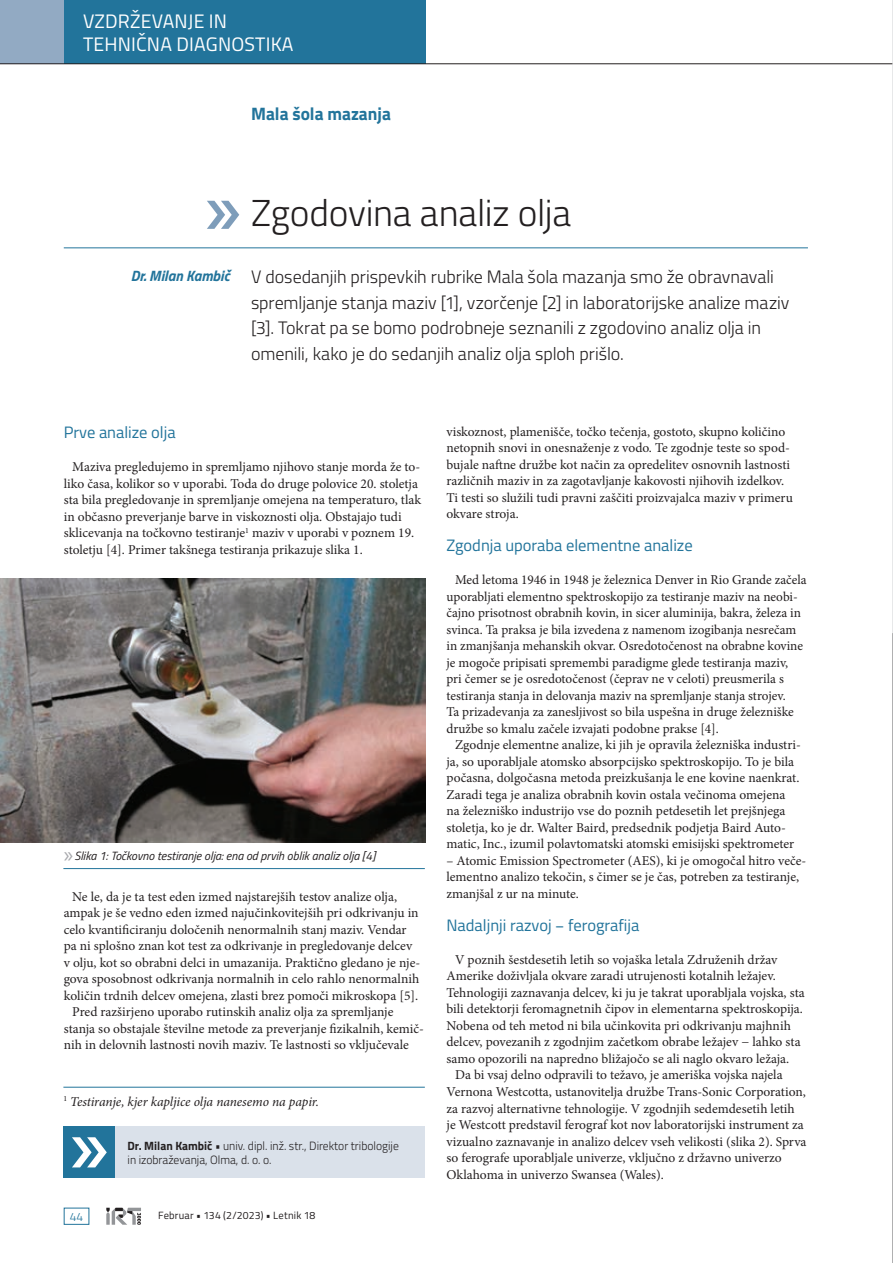
<style>
.page{position:relative;width:893px;height:1263px;background:#fff}
.page>*{position:absolute;margin:0;border:0;box-sizing:border-box;transform-origin:0 0}
.Članek_naslov{font:300 37.5px "Titillium";letter-spacing:-.01em;color:#231f20}
.t1{font:19.5px/23.4px "Titillium";letter-spacing:.01em;color:#fff}
.Članek_podnaslov{font:300 18px/25.5px "Titillium";letter-spacing:-.005em;color:#231f20}
.Članek_nadnaslov{font:700 18px "Titillium";color:#22749b}
.Vsebina_-_podnaslov{font:16.5px "Titillium";color:#22749b}
.Avtor_članka{font:italic 700 15px "Titillium";color:#22749b}
.vsebina_-_body_text{font:13.5px/16.5px "Minion Pro";color:#231f20}
.vsebina_-_body_text-2{font:italic 13.5px "Minion Pro";letter-spacing:-.01em;color:#231f20}
.O_avtorju_-_podatki{font:300 12px/14.4px "Titillium";color:#231f20}
.t2{font:italic 12px "Titillium";color:#231f20}
.t3{font:300 12px "Titillium";color:#22749b}
.t4{font:10.5px "Titillium";letter-spacing:.02em;color:#231f20}
.s1{font-family:"Myriad Pro";font-style:normal;font-size:22.5px;color:#a8a9ad}
.s2{font-weight:700}
</style>
<div class="page">
<div style="left:64px;top:0;width:361px;height:64px;background:#22749b"></div>
<div style="left:0;top:0;width:64px;height:64px;background:#92aac3"></div>
<svg style="left:106px;top:1208px;width:35px;height:17px"></svg>
<div style="left:64px;top:1208px;width:25px;height:17px;border:1px solid #22749b"></div>
<svg style="left:207px;top:201px;width:32px;height:28px"></svg>
<hr style="left:64px;top:247px;width:744px;height:1px;background:#22749b">
<div style="left:64px;top:1127px;width:361px;height:51px;background:#dae1ea"></div>
<div style="left:64px;top:1127px;width:51px;height:51px;background:#22749b"></div>
<svg style="left:72px;top:1137px;width:35px;height:30px"></svg>
<img style="left:0;top:578px;width:425px;height:265px">
<hr style="left:63px;top:1087px;width:362px;height:1px;background:#22749b">
<hr style="left:63px;top:868px;width:362px;height:1px;background:#22749b">
<hr style="left:0;top:63px;width:893px;height:1px;background:#231f20">
<hr style="left:892px;top:0;width:1px;height:1263px;background:#d1d2d4">
<h2 class="t1" style="left:83px;top:8px;width:212px">VZDRŽEVANJE IN<br>TEHNIČNA DIAGNOSTIKA</h2>
<p class="Članek_nadnaslov" style="left:251px;top:100px;width:141px">Mala šola mazanja</p>
<p class="Avtor_članka" style="left:131px;top:264px;width:101px">Dr. Milan Kambič</p>
<p class="Članek_naslov" style="left:251px;top:186px;width:321px">Zgodovina analiz olja</p>
<p class="Članek_podnaslov" style="left:251px;top:263px;width:540px">V dosedanjih prispevkih rubrike Mala šola mazanja smo že obravnavali spremljanje stanja maziv [1], vzorčenje [2] in laboratorijske analize maziv [3]. Tokrat pa se bomo podrobneje seznanili z zgodovino analiz olja in omenili, kako je do sedanjih analiz olja sploh prišlo.</p>
<p class="Vsebina_-_podnaslov" style="left:64px;top:421px;width:113px">Prve analize olja</p>
<p class="vsebina_-_body_text" style="left:64px;top:459px;width:359px;text-indent:9px">Maziva pregledujemo in spremljamo njihovo stanje morda že to&shy;liko časa, kolikor so v uporabi. Toda do druge polovice 20. stoletja sta bila pregledovanje in spremljanje omejena na temperaturo, tlak in občasno preverjanje barve in viskoznosti olja. Obstajajo tudi sklicevanja na točkovno testiranje<sup>1</sup> maziv v uporabi v poznem 19. stoletju [4]. Primer takšnega testiranja prikazuje slika 1.</p>
<p class="t2" style="left:64px;top:847px;width:313px"><span class="s1">»</span>Slika 1: Točkovno testiranje olja: ena od prvih oblik analiz olja [4]</p>
<p class="vsebina_-_body_text" style="left:64px;top:888px;width:358px;text-indent:9px">Ne le, da je ta test eden izmed najstarejših testov analize olja, ampak je še vedno eden izmed najučinkovitejših pri odkrivanju in celo kvantificiranju določenih nenormalnih stanj maziv. Vendar pa ni splošno znan kot test za odkrivanje in pregledovanje delcev v olju, kot so obrabni delci in umazanija. Praktično gledano je nje&shy;gova sposobnost odkrivanja normalnih in celo rahlo nenormalnih količin trdnih delcev omejena, zlasti brez pomoči mikroskopa [5].</p>
<p class="vsebina_-_body_text" style="left:64px;top:1003px;width:362px;text-indent:9px">Pred razširjeno uporabo rutinskih analiz olja za spremljanje stanja so obstajale številne metode za preverjanje fizikalnih, kemič&shy;nih in delovnih lastnosti novih maziv. Te lastnosti so vključevale</p>
<p class="vsebina_-_body_text-2" style="left:63px;top:1092px;width:257px"><sup>1</sup> Testiranje, kjer kapljice olja nanesemo na papir.</p>
<p class="O_avtorju_-_podatki" style="left:128px;top:1138px;width:273px"><span class="s2">Dr. Milan Kambič</span> • univ. dipl. inž. str., Direktor tribologije in izobraževanja, Olma, d. o. o.</p>
<p class="t3" style="left:70px;top:1208px;width:15px">44</p>
<p class="t4" style="left:158px;top:1208px;width:159px">Februar • 134 (2/2023) • Letnik 18</p>
<p class="vsebina_-_body_text" style="left:446px;top:423px;width:348px">viskoznost, plamenišče, točko tečenja, gostoto, skupno količino netopnih snovi in onesnaženje z vodo. Te zgodnje teste so spod&shy;bujale naftne družbe kot način za opredelitev osnovnih lastnosti različnih maziv in za zagotavljanje kakovosti njihovih izdelkov.<br>Ti testi so služili tudi pravni zaščiti proizvajalca maziv v primeru okvare stroja.</p>
<p class="Vsebina_-_podnaslov" style="left:446px;top:534px;width:248px">Zgodnja uporaba elementne analize</p>
<p class="vsebina_-_body_text" style="left:446px;top:572px;width:362px;text-indent:9px">Med letoma 1946 in 1948 je železnica Denver in Rio Grande začela uporabljati elementno spektroskopijo za testiranje maziv na neobi&shy;čajno prisotnost obrabnih kovin, in sicer aluminija, bakra, železa in svinca. Ta praksa je bila izvedena z namenom izogibanja nesrečam in zmanjšanja mehanskih okvar. Osredotočenost na obrabne kovine je mogoče pripisati spremembi paradigme glede testiranja maziv, pri čemer se je osredotočenost (čeprav ne v celoti) preusmerila s testiranja stanja in delovanja maziv na spremljanje stanja strojev.<br>Ta prizadevanja za zanesljivost so bila uspešna in druge železniške družbe so kmalu začele izvajati podobne prakse [4].</p>
<p class="vsebina_-_body_text" style="left:446px;top:737px;width:356px;text-indent:9px">Zgodnje elementne analize, ki jih je opravila železniška industri&shy;ja, so uporabljale atomsko absorpcijsko spektroskopijo. To je bila počasna, dolgočasna metoda preizkušanja le ene kovine naenkrat.<br>Zaradi tega je analiza obrabnih kovin ostala večinoma omejena na železniško industrijo vse do poznih petdesetih let prejšnjega stoletja, ko je dr. Walter Baird, predsednik podjetja Baird Auto&shy;matic, Inc., izumil polavtomatski atomski emisijski spektrometer</p>
<p class="vsebina_-_body_text" style="left:446px;top:852px;width:361px">– Atomic Emission Spectrometer (AES), ki je omogočal hitro veče&shy;lementno analizo tekočin, s čimer se je čas, potreben za testiranje, zmanjšal z ur na minute.</p>
<p class="Vsebina_-_podnaslov" style="left:446px;top:913px;width:194px">Nadaljnji razvoj − ferografija</p>
<p class="vsebina_-_body_text" style="left:446px;top:951px;width:360px;text-indent:9px">V poznih šestdesetih letih so vojaška letala Združenih držav Amerike doživljala okvare zaradi utrujenosti kotalnih ležajev.<br>Tehnologiji zaznavanja delcev, ki ju je takrat uporabljala vojska, sta bili detektorji feromagnetnih čipov in elementarna spektroskopija.<br>Nobena od teh metod ni bila učinkovita pri odkrivanju majhnih delcev, povezanih z zgodnjim začetkom obrabe ležajev − lahko sta samo opozorili na napredno bližajočo se ali naglo okvaro ležaja.</p>
<p class="vsebina_-_body_text" style="left:446px;top:1067px;width:361px;text-indent:9px">Da bi vsaj delno odpravili to težavo, je ameriška vojska najela Vernona Westcotta, ustanovitelja družbe Trans-Sonic Corporation, za razvoj alternativne tehnologije. V zgodnjih sedemdesetih letih je Westcott predstavil ferograf kot nov laboratorijski instrument za vizualno zaznavanje in analizo delcev vseh velikosti (slika 2). Sprva so ferografe uporabljale univerze, vključno z državno univerzo Oklahoma in univerzo Swansea (Wales).</p>
</div>
